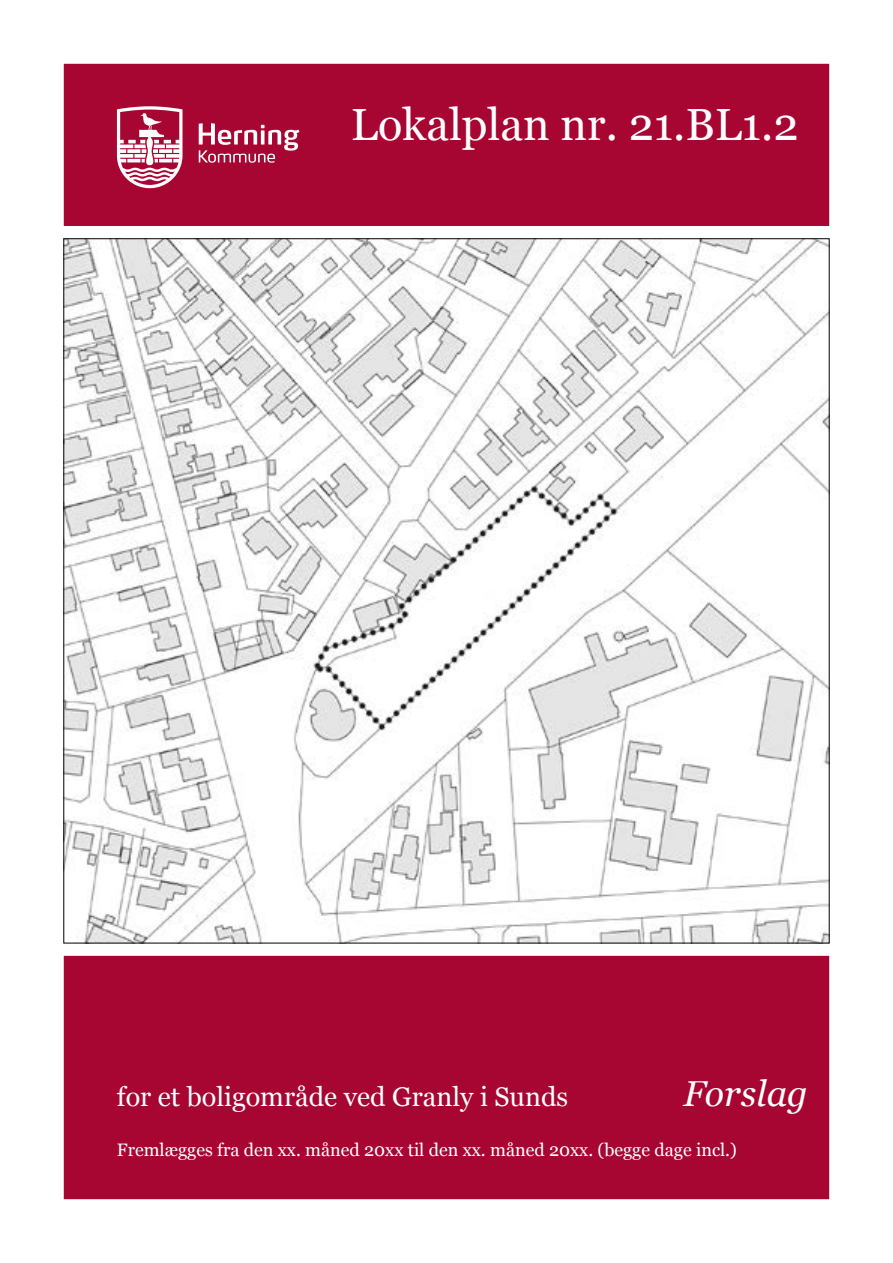
<style>
.page{position:relative;width:893px;height:1263px;background:#fff}
.page>*{position:absolute;margin:0;border:0;box-sizing:border-box;transform-origin:0 0}
.t1{font:45px "Georgia";color:#fff}
.t2{font:italic 36px "Georgia";color:#fff}
.t3{font:27px "Georgia";color:#fff}
.t4{font:18px "Georgia";color:#fff}
</style>
<div class="page">
<div style="left:64px;top:64px;width:765px;height:162px;background:#a70532"></div>
<div style="left:64px;top:956px;width:765px;height:243px;background:#a70532"></div>
<svg style="left:117px;top:106px;width:65px;height:82px"></svg>
<svg style="left:199px;top:123px;width:100px;height:40px"></svg>
<img style="left:65px;top:240px;width:763px;height:701px">
<h1 class="t1" style="left:351px;top:99px;width:449px">Lokalplan nr. 21.BL1.2</h1>
<h2 class="t2" style="left:683px;top:1073px;width:126px">Forslag</h2>
<p class="t4" style="left:117px;top:1139px;width:621px">Fremlægges fra den xx. måned 20xx til den xx. måned 20xx. (begge dage incl.)</p>
<h3 class="t3" style="left:117px;top:1082px;width:453px">for et boligområde ved Granly i Sunds</h3>
</div>
